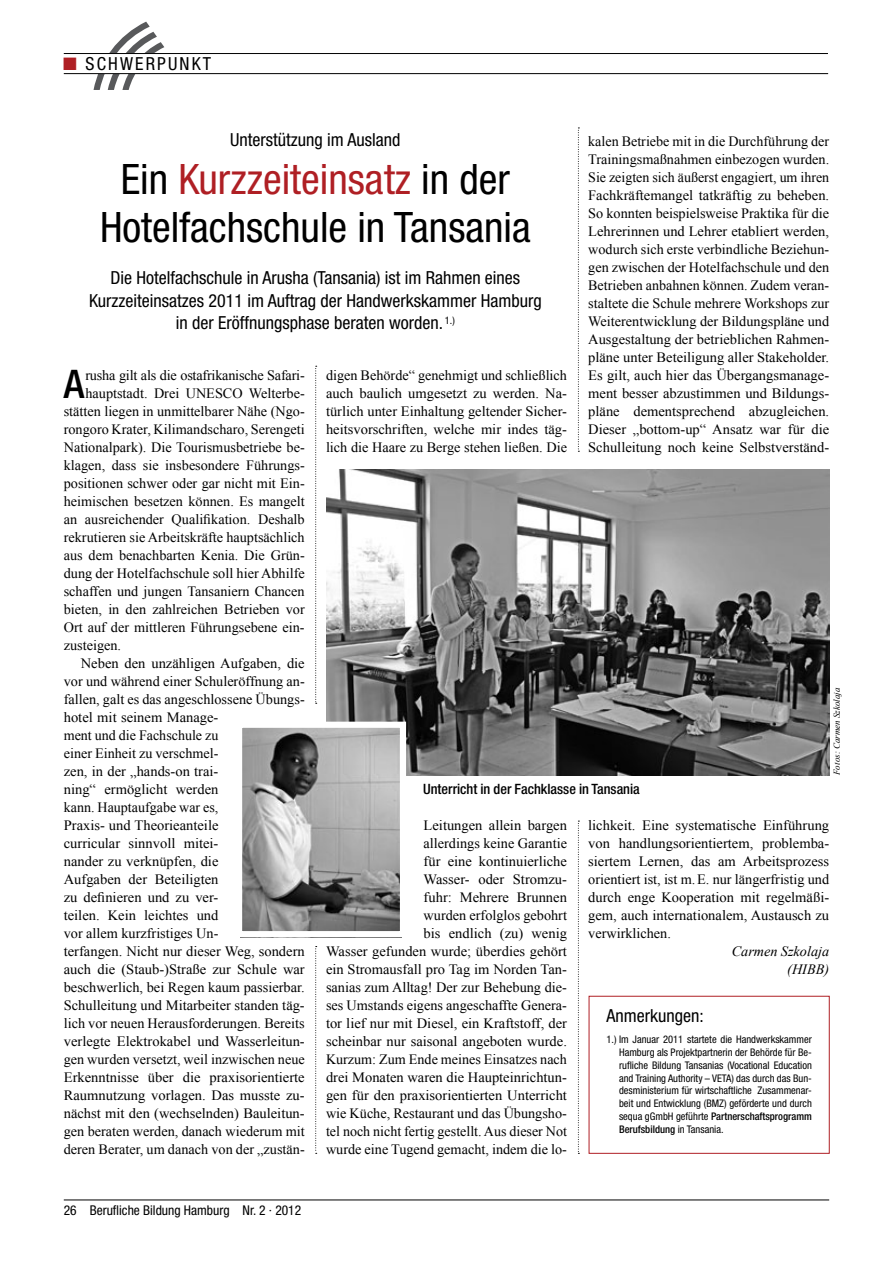
<style>
.page{position:relative;width:893px;height:1263px;background:#fff}
.page>*{position:absolute;margin:0;border:0;box-sizing:border-box;transform-origin:0 0}
.t1{font:condensed 42px/48px "Helvetica Neue LT Std";color:#000;text-align:center}
.t2{font:500 condensed 39.45px "Helvetica Neue LT Std";color:#000}
.t3{font:condensed 18px/22.5px "Helvetica Neue LT Std";color:#000;text-align:center}
.t4{font:condensed 18px "Helvetica Neue LT Std";letter-spacing:.12em;color:#000}
.t5{font:14.25px/18px "Times New Roman";color:#000;text-align:justify}
.t6{font:500 condensed 14.25px "Helvetica Neue LT Std";color:#000}
.t7{font:italic 14.25px/18px "Times New Roman";color:#000;text-align:right}
.t8{font:condensed 13.5px "Helvetica Neue LT Std";color:#000}
.t9{font:condensed 10.5px/12.8px "Helvetica Neue LT Std";color:#000;text-align:justify}
.t10{font:italic 9px "Times New Roman";color:#000}
.s1{color:#af1f24}
.s2{font-weight:500}
</style>
<div class="page">
<svg style="left:315px;top:366px;width:2px;height:338px"></svg>
<svg style="left:578px;top:128px;width:1px;height:324px"></svg>
<svg style="left:578px;top:821px;width:1px;height:333px"></svg>
<svg style="left:315px;top:946px;width:2px;height:208px"></svg>
<svg style="left:94px;top:22px;width:70px;height:68px"></svg>
<div style="left:63px;top:54px;width:170px;height:20px;background:#fff"></div>
<hr style="left:64px;top:53px;width:764px;height:1px;background:#000">
<hr style="left:64px;top:73px;width:764px;height:1px;background:#000">
<hr style="left:64px;top:1199px;width:765px;height:1px;background:#000">
<img style="left:326px;top:470px;width:503px;height:305px">
<div style="left:589px;top:996px;width:241px;height:158px;border:1px solid #af1f24"></div>
<img style="left:243px;top:729px;width:156px;height:201px">
<div style="left:236px;top:722px;width:170px;height:215px;border:6px solid #fff"></div>
<p class="t4" style="left:63px;top:53px;width:149px"><span class="s1">■</span> Schwerpunkt</p>
<p class="t3" style="left:230px;top:128px;width:172px">Unterstützung im Ausland</p>
<p class="t5" style="left:588px;top:132px;width:243px">kalen Betriebe mit in die Durchführung der Trainingsmaßnahmen einbezogen wurden.<br>Sie zeigten sich äußerst engagiert, um ihren Fachkräftemangel tatkräftig zu beheben.<br>So konnten beispielsweise Praktika für die Lehrerinnen und Lehrer etabliert werden, wodurch sich erste verbindliche Beziehun&shy;gen zwischen der Hotelfachschule und den Betrieben anbahnen können. Zudem veran&shy;staltete die Schule mehrere Workshops zur Weiterentwicklung der Bildungspläne und Ausgestaltung der betrieblichen Rahmen&shy;pläne unter Beteiligung aller Stakeholder.<br>Es gilt, auch hier das Übergangsmanage&shy;ment besser abzustimmen und Bildungs&shy;pläne dementsprechend abzugleichen.<br>Dieser „bottom-up“ Ansatz war für die Schulleitung noch keine Selbstverständ-</p>
<h1 class="t1" style="left:100px;top:154px;width:432px">Ein <span class="s1">Kurzzeiteinsatz</span> in der<br>Hotelfachschule in Tansania</h1>
<p class="t3" style="left:89px;top:267px;width:454px">Die Hotelfachschule in Arusha (Tansania) ist im Rahmen eines<br>Kurzzeiteinsatzes 2011 im Auftrag der Handwerkskammer Hamburg in der Eröffnungsphase beraten worden. <sup>1.)</sup></p>
<h2 class="t2" style="left:64px;top:360px;width:22px">A</h2>
<p class="t5" style="left:85px;top:366px;width:220px">rusha gilt als die ostafrikanische Safari-</p>
<p class="t5" style="left:326px;top:366px;width:242px">digen Behörde“ genehmigt und schließlich auch baulich umgesetzt zu werden. Na&shy;türlich unter Einhaltung geltender Sicher&shy;heitsvorschriften, welche mir indes täg&shy;lich die Haare zu Berge stehen ließen. Die</p>
<p class="t5" style="left:85px;top:384px;width:221px">hauptstadt. Drei UNESCO Welterbe-</p>
<p class="t5" style="left:64px;top:402px;width:242px">stätten liegen in unmittelbarer Nähe (Ngo-</p>
<p class="t5" style="left:64px;top:420px;width:242px">rongoro Krater, Kilimandscharo, Serengeti</p>
<p class="t5" style="left:64px;top:438px;width:242px">Nationalpark). Die Tourismusbetriebe be-</p>
<p class="t5" style="left:64px;top:456px;width:242px">klagen, dass sie insbesondere Führungs-</p>
<p class="t5" style="left:64px;top:474px;width:242px">positionen schwer oder gar nicht mit Ein-</p>
<p class="t5" style="left:64px;top:492px;width:242px">heimischen besetzen können. Es mangelt</p>
<p class="t5" style="left:64px;top:510px;width:242px">an ausreichender Qualifikation. Deshalb</p>
<p class="t5" style="left:64px;top:528px;width:242px">rekrutieren sie Arbeitskräfte hauptsächlich</p>
<p class="t5" style="left:64px;top:546px;width:242px">aus dem benachbarten Kenia. Die Grün-</p>
<p class="t5" style="left:64px;top:564px;width:242px">dung der Hotelfachschule soll hier Abhilfe</p>
<p class="t5" style="left:64px;top:582px;width:242px">schaffen und jungen Tansaniern Chancen</p>
<p class="t5" style="left:64px;top:600px;width:242px">bieten, in den zahlreichen Betrieben vor</p>
<p class="t5" style="left:64px;top:618px;width:242px">Ort auf der mittleren Führungsebene ein-</p>
<p class="t5" style="left:64px;top:636px;width:59px">zusteigen.</p>
<p class="t5" style="left:81px;top:654px;width:225px">Neben den unzähligen Aufgaben, die</p>
<p class="t5" style="left:64px;top:672px;width:242px">vor und während einer Schuleröffnung an-</p>
<p class="t5" style="left:64px;top:690px;width:242px">fallen, galt es das angeschlossene Übungs-</p>
<p class="t5" style="left:64px;top:708px;width:156px">hotel mit seinem Manage-</p>
<p class="t5" style="left:64px;top:726px;width:156px">ment und die Fachschule zu</p>
<p class="t5" style="left:64px;top:744px;width:156px">einer Einheit zu verschmel-</p>
<p class="t5" style="left:64px;top:762px;width:156px">zen, in der „hands-on trai-</p>
<p class="t5" style="left:64px;top:780px;width:156px">ning“ ermöglicht werden</p>
<p class="t5" style="left:64px;top:798px;width:156px">kann. Hauptaufgabe war es,</p>
<p class="t5" style="left:64px;top:816px;width:156px">Praxis- und Theorieanteile</p>
<p class="t5" style="left:64px;top:834px;width:156px">curricular sinnvoll mitei-</p>
<p class="t5" style="left:64px;top:852px;width:156px">nander zu verknüpfen, die</p>
<p class="t5" style="left:64px;top:870px;width:156px">Aufgaben der Beteiligten</p>
<p class="t5" style="left:64px;top:888px;width:156px">zu definieren und zu ver-</p>
<p class="t5" style="left:64px;top:906px;width:156px">teilen. Kein leichtes und</p>
<p class="t5" style="left:64px;top:924px;width:156px">vor allem kurzfristiges Un-</p>
<p class="t5" style="left:64px;top:942px;width:242px">terfangen. Nicht nur dieser Weg, sondern</p>
<p class="t5" style="left:64px;top:960px;width:242px">auch die (Staub-)Straße zur Schule war</p>
<p class="t5" style="left:64px;top:978px;width:242px">beschwerlich, bei Regen kaum passierbar.</p>
<p class="t5" style="left:64px;top:996px;width:243px">Schulleitung und Mitarbeiter standen täg-</p>
<p class="t5" style="left:64px;top:1014px;width:242px">lich vor neuen Herausforderungen. Bereits</p>
<p class="t5" style="left:64px;top:1032px;width:242px">verlegte Elektrokabel und Wasserleitun-</p>
<p class="t5" style="left:64px;top:1050px;width:242px">gen wurden versetzt, weil inzwischen neue</p>
<p class="t5" style="left:64px;top:1068px;width:242px">Erkenntnisse über die praxisorientierte</p>
<p class="t5" style="left:64px;top:1086px;width:242px">Raumnutzung vorlagen. Das musste zu-</p>
<p class="t5" style="left:64px;top:1104px;width:242px">nächst mit den (wechselnden) Bauleitun-</p>
<p class="t5" style="left:64px;top:1122px;width:242px">gen beraten werden, danach wiederum mit</p>
<p class="t5" style="left:64px;top:1140px;width:242px">deren Berater, um danach von der „zustän-</p>
<p class="t10" style="left:830px;top:775px;width:89px;rotate:-90deg">Fotos: Carmen Szkolaja</p>
<p class="t6" style="left:423px;top:780px;width:218px">Unterricht in der Fachklasse in Tansania</p>
<p class="t5" style="left:588px;top:816px;width:242px">lichkeit. Eine systematische Einführung von handlungsorientiertem, problemba&shy;siertem Lernen, das am Arbeitsprozess orientiert ist, ist m.E. nur längerfristig und durch enge Kooperation mit regelmäßi&shy;gem, auch internationalem, Austausch zu verwirklichen.</p>
<p class="t7" style="left:732px;top:941px;width:99px">Carmen Szkolaja (HIBB)</p>
<p class="t5" style="left:326px;top:816px;width:242px;text-align:right">Leitungen allein bargen<br>allerdings keine Garantie<br>für eine kontinuierliche<br>Wasser- oder Stromzu-<br>fuhr: Mehrere Brunnen<br>wurden erfolglos gebohrt<br>bis endlich (zu) wenig<br>Wasser gefunden wurde; überdies gehört ein Stromausfall pro Tag im Norden Tan&shy;sanias zum Alltag! Der zur Behebung die&shy;ses Umstands eigens angeschaffte Genera&shy;tor lief nur mit Diesel, ein Kraftstoff, der scheinbar nur saisonal angeboten wurde.<br>Kurzum: Zum Ende meines Einsatzes nach drei Monaten waren die Haupteinrichtun&shy;gen für den praxisorientierten Unterricht wie Küche, Restaurant und das Übungsho&shy;tel noch nicht fertig gestellt. Aus dieser Not wurde eine Tugend gemacht, indem die lo-</p>
<p class="t3" style="left:606px;top:1004px;width:99px">Anmerkungen:</p>
<p class="t9" style="left:619px;top:1033px;width:194px;text-indent:-13px">1.) Im Januar 2011 startete die Handwerkskammer Hamburg als Projektpartnerin der Behörde für Be&shy;rufliche Bildung Tansanias (Vocational Education and Training Authority – VETA) das durch das Bun&shy;desministerium für wirtschaftliche Zusammenar&shy;beit und Entwicklung (BMZ) geförderte und durch sequa gGmbH geführte <span class="s2">Partnerschaftsprogramm Berufsbildung</span> in Tansania.</p>
<p class="t8" style="left:64px;top:1202px;width:239px">26 Berufliche Bildung Hamburg Nr. 2 · 2012</p>
</div>
